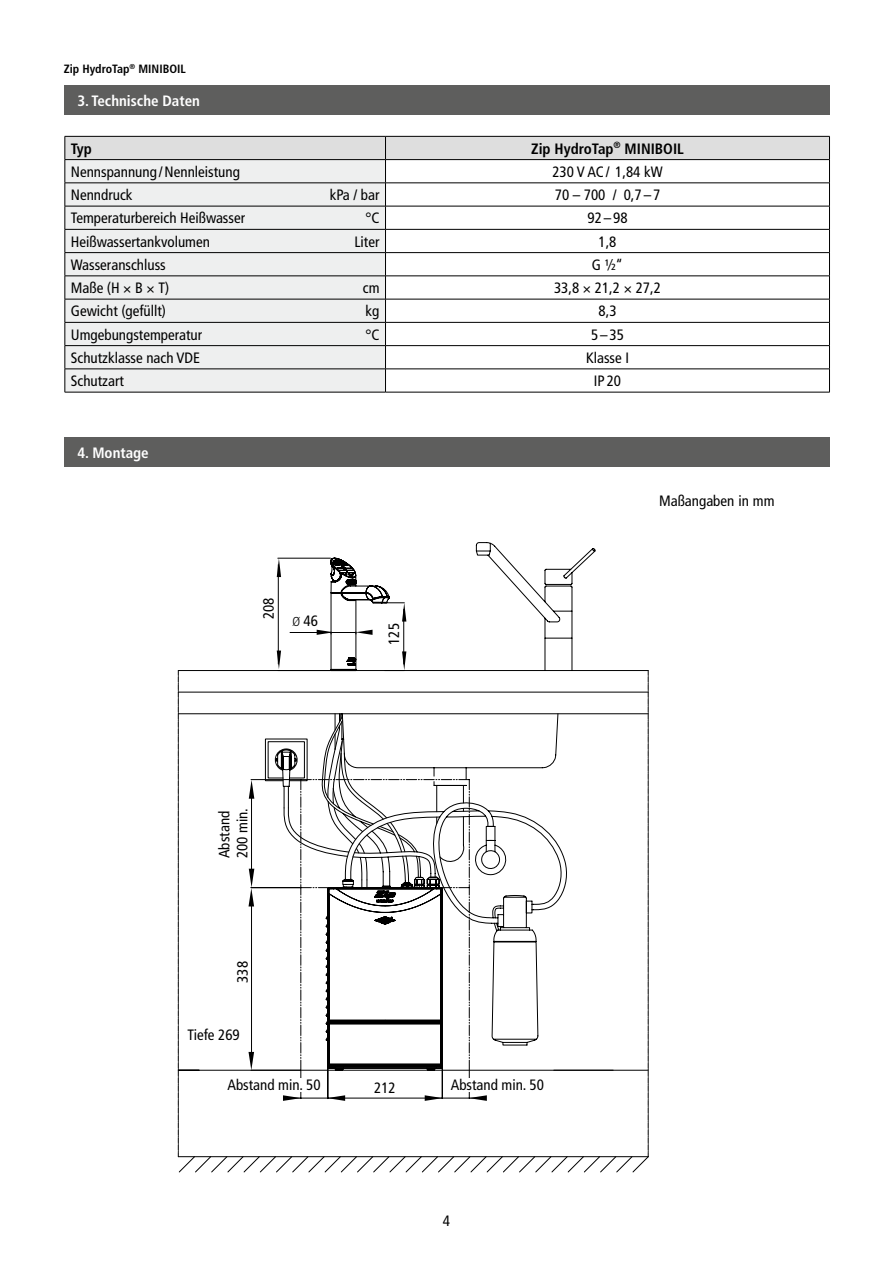
<style>
.page{position:relative;width:893px;height:1263px;background:#fff}
.page>*{position:absolute;margin:0;border:0;box-sizing:border-box;transform-origin:0 0}
.t1{font:condensed 15px/18px "Frutiger LT Std";color:#000}
.t2{font:700 condensed 15px "Frutiger LT Std";color:#fff}
.t3{font:700 condensed 15px "Frutiger LT Std";color:#000}
.t4{font:700 condensed 12px "Frutiger LT Std";color:#000}
.s1{font-weight:300;font-size:12.9px}
</style>
<div class="page">
<div style="left:65px;top:85px;width:765px;height:30px;background:#5e5e5d"></div>
<div style="left:65px;top:437px;width:765px;height:30px;background:#5e5e5d"></div>
<hr style="left:65px;top:392px;width:320px;height:1px;background:#000">
<hr style="left:385px;top:392px;width:445px;height:1px;background:#000">
<svg style="left:178px;top:556px;width:471px;height:616px"></svg>
<div style="left:451px;top:1078px;width:120px;height:14px;background:#fff"></div>
<div style="left:200px;top:1078px;width:121px;height:14px;background:#fff"></div>
<svg style="left:65px;top:136px;width:765px;height:256px"></svg>
<p class="t4" style="left:64px;top:62px;width:124px">Zip HydroTap<sup>®</sup> MINIBOIL</p>
<p class="t2" style="left:77px;top:92px;width:124px">3. Technische Daten</p>
<p class="t3" style="left:71px;top:139px;width:23px">Typ</p>
<p class="t3" style="left:531px;top:139px;width:154px">Zip HydroTap<sup>®</sup> MINIBOIL</p>
<p class="t1" style="left:71px;top:163px;width:171px">Nennspannung /Nennleistung</p>
<p class="t1" style="left:552px;top:163px;width:112px">230 V AC/ 1,84 kW</p>
<p class="t1" style="left:71px;top:186px;width:63px">Nenndruck</p>
<p class="t1" style="left:330px;top:186px;width:51px">kPa / bar</p>
<p class="t1" style="left:555px;top:186px;width:107px">70 – 700 / 0,7 – 7</p>
<p class="t1" style="left:71px;top:209px;width:176px">Temperaturbereich Heißwasser</p>
<p class="t1" style="left:365px;top:209px;width:16px">°C</p>
<p class="t1" style="left:587px;top:209px;width:42px">92–98</p>
<p class="t1" style="left:71px;top:232px;width:141px">Heißwassertankvolumen</p>
<p class="t1" style="left:355px;top:232px;width:26px">Liter</p>
<p class="t1" style="left:598px;top:232px;width:19px">1,8</p>
<p class="t1" style="left:71px;top:256px;width:96px">Wasseranschluss</p>
<p class="t1" style="left:592px;top:256px;width:33px">G ½“</p>
<p class="t1" style="left:71px;top:279px;width:100px">Maße (H B T)</p>
<p class="t1" style="left:363px;top:279px;width:18px">cm</p>
<p class="t1" style="left:554px;top:279px;width:108px">33,8 21,2 27,2</p>
<p class="t1" style="left:71px;top:302px;width:97px">Gewicht (gefüllt)</p>
<p class="t1" style="left:366px;top:302px;width:15px">kg</p>
<p class="t1" style="left:598px;top:302px;width:19px">8,3</p>
<p class="t1" style="left:71px;top:325px;width:133px">Umgebungstemperatur</p>
<p class="t1" style="left:365px;top:325px;width:16px">°C</p>
<p class="t1" style="left:591px;top:325px;width:34px">5–35</p>
<p class="t1" style="left:71px;top:349px;width:131px">Schutzklasse nach VDE</p>
<p class="t1" style="left:586px;top:349px;width:45px">Klasse I</p>
<p class="t1" style="left:71px;top:372px;width:55px">Schutzart</p>
<p class="t1" style="left:594px;top:372px;width:29px">IP 20</p>
<p class="t2" style="left:77px;top:444px;width:73px">4. Montage</p>
<p class="t1" style="left:260px;top:619px;width:23px;rotate:-90deg">208</p>
<p class="t1" style="left:293px;top:611px;width:27px"><span class="s1">Ø</span> 46</p>
<p class="t1" style="left:385px;top:645px;width:23px;rotate:-90deg">125</p>
<p class="t1" style="left:215px;top:858px;width:52px;rotate:-90deg">Abstand<br>200 min.</p>
<p class="t1" style="left:234px;top:983px;width:23px;rotate:-90deg">338</p>
<p class="t1" style="left:188px;top:1026px;width:54px">Tiefe 269</p>
<p class="t1" style="left:227px;top:1076px;width:95px">Abstand min. 50</p>
<p class="t1" style="left:374px;top:1079px;width:23px">212</p>
<p class="t1" style="left:451px;top:1076px;width:95px">Abstand min. 50</p>
<p class="t1" style="left:443px;top:1212px;width:9px">4</p>
<p class="t1" style="left:659px;top:492px;width:117px">Maßangaben in mm</p>
</div>
